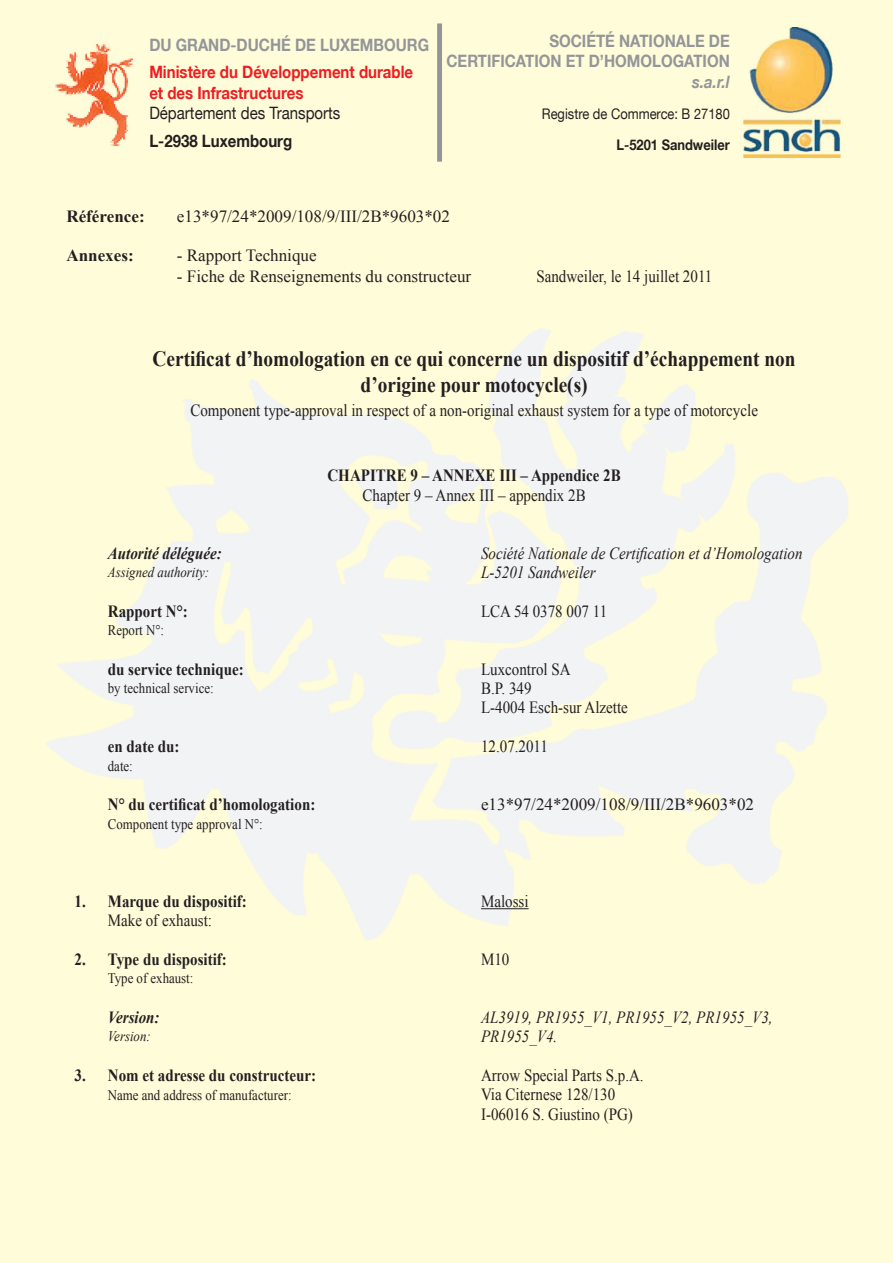
<style>
.page{position:relative;width:893px;height:1263px;background:#fff}
.page>*{position:absolute;margin:0;border:0;box-sizing:border-box;transform-origin:0 0}
.t1{font:700 21.9px/26.2px "Times New Roman";color:#231f20;text-align:center;scale:.88 1}
.t2{font:17.1px/19.4px "Times New Roman";color:#231f20;scale:.88 1}
.t3{font:700 17.1px "Times New Roman";color:#231f20;scale:.88 1}
.t4{font:17.1px "Times New Roman";color:#231f20}
.t5{font:italic 17.1px "Times New Roman";color:#231f20;scale:.88 1}
.t6{font:700 17.1px/20.5px "Helvetica Neue LT";color:#939598;text-align:right;scale:.88 1}
.t7{font:700 17.1px/20.5px "Helvetica Neue LT";color:#ee1d23;scale:.88 1}
.t8{font:italic 700 17.1px "Times New Roman";color:#231f20;scale:.88 1}
.t9{font:17.1px "Helvetica Neue LT";color:#231f20;scale:.88 1}
.t10{font:700 17.1px "Times New Roman";color:#231f20}
.t11{font:700 17.1px "Helvetica Neue LT";color:#231f20;scale:.88 1}
.t12{font:italic 700 17.1px "Helvetica Neue LT";color:#939598;scale:.88 1}
.t13{font:14.7px "Times New Roman";color:#231f20;scale:.88 1}
.t14{font:italic 14.7px "Times New Roman";color:#231f20;scale:.88 1}
.t15{font:14.7px "Helvetica Neue LT";color:#231f20;scale:.88 1}
.t16{font:700 14.7px "Helvetica Neue LT";color:#231f20;scale:.88 1}
</style>
<div class="page">
<img style="left:0;top:0;width:893px;height:1263px">
<div style="left:437px;top:23px;width:5px;height:139px;background:#939598"></div>
<img style="left:53px;top:39px;width:82px;height:107px">
<img style="left:744px;top:27px;width:96px;height:131px">
<hr style="left:481px;top:908px;width:48px;height:1px;background:#231f20">
<p class="t6" style="left:149px;top:36px;width:319px">DU GRAND-DUCHÉ DE LUXEMBOURG</p>
<p class="t7" style="left:149px;top:63px;width:301px">Ministère du Développement durable et des Infrastructures</p>
<p class="t9" style="left:149px;top:106px;width:219px">Département des Transports</p>
<p class="t11" style="left:149px;top:134px;width:164px">L-2938 Luxembourg</p>
<p class="t6" style="left:446px;top:32px;width:323px">SOCIÉTÉ NATIONALE DE<br>CERTIFICATION ET D’HOMOLOGATION</p>
<p class="t12" style="left:692px;top:71px;width:44px">s.a.r.l</p>
<p class="t15" style="left:542px;top:108px;width:215px">Registre de Commerce: B 27180</p>
<p class="t16" style="left:616px;top:140px;width:130px">L-5201 Sandweiler</p>
<p class="t10" style="left:66px;top:206px;width:80px">Référence:</p>
<p class="t4" style="left:177px;top:207px;width:274px">e13*97/24*2009/108/9/III/2B*9603*02</p>
<p class="t10" style="left:66px;top:246px;width:69px">Annexes:</p>
<p class="t4" style="left:177px;top:246px;width:141px">- Rapport Technique</p>
<p class="t4" style="left:177px;top:267px;width:296px">- Fiche de Renseignements du constructeur</p>
<p class="t2" style="left:536px;top:266px;width:202px">Sandweiler, le 14 juillet 2011</p>
<p class="t1" style="left:153px;top:345px;width:732px">Certificat d’homologation en ce qui concerne un dispositif d’échappement non d’origine pour motocycle(s)</p>
<p class="t2" style="left:190px;top:400px;width:646px">Component type-approval in respect of a non-original exhaust system for a type of motorcycle</p>
<p class="t3" style="left:327px;top:466px;width:335px">CHAPITRE 9 – ANNEXE III – Appendice 2B</p>
<p class="t2" style="left:363px;top:485px;width:255px">Chapter 9 – Annex III – appendix 2B</p>
<p class="t8" style="left:108px;top:543px;width:131px">Autorité déléguée:</p>
<p class="t5" style="left:481px;top:543px;width:367px">Société Nationale de Certification et d’Homologation</p>
<p class="t14" style="left:108px;top:564px;width:116px">Assigned authority:</p>
<p class="t5" style="left:481px;top:563px;width:132px">L-5201 Sandweiler</p>
<p class="t3" style="left:108px;top:601px;width:92px">Rapport N°:</p>
<p class="t2" style="left:481px;top:601px;width:145px">LCA 54 0378 007 11</p>
<p class="t13" style="left:108px;top:622px;width:65px">Report N°:</p>
<p class="t3" style="left:108px;top:659px;width:156px">du service technique:</p>
<p class="t2" style="left:481px;top:659px;width:103px">Luxcontrol SA</p>
<p class="t13" style="left:108px;top:680px;width:122px">by technical service:</p>
<p class="t2" style="left:481px;top:679px;width:168px">B.P. 349<br>L-4004 Esch-sur Alzette</p>
<p class="t3" style="left:108px;top:737px;width:83px">en date du:</p>
<p class="t2" style="left:481px;top:737px;width:78px">12.07.2011</p>
<p class="t13" style="left:108px;top:758px;width:30px">date:</p>
<p class="t3" style="left:108px;top:795px;width:237px">N° du certificat d’homologation:</p>
<p class="t4" style="left:481px;top:795px;width:274px">e13*97/24*2009/108/9/III/2B*9603*02</p>
<p class="t13" style="left:108px;top:816px;width:178px">Component type approval N°:</p>
<p class="t3" style="left:75px;top:892px;width:197px">1. Marque du dispositif:</p>
<p class="t2" style="left:481px;top:891px;width:56px">Malossi</p>
<p class="t2" style="left:108px;top:911px;width:120px">Make of exhaust:</p>
<p class="t3" style="left:75px;top:950px;width:175px">2. Type du dispositif:</p>
<p class="t2" style="left:481px;top:949px;width:34px">M10</p>
<p class="t13" style="left:108px;top:970px;width:99px">Type of exhaust:</p>
<p class="t8" style="left:108px;top:1008px;width:60px">Version:</p>
<p class="t5" style="left:481px;top:1008px;width:333px">AL3919, PR1955_V1, PR1955_V2, PR1955_V3,</p>
<p class="t14" style="left:108px;top:1028px;width:50px">Version:</p>
<p class="t5" style="left:481px;top:1027px;width:88px">PR1955_V4.</p>
<p class="t3" style="left:75px;top:1066px;width:276px">3. Nom et adresse du constructeur:</p>
<p class="t2" style="left:481px;top:1066px;width:186px">Arrow Special Parts S.p.A.</p>
<p class="t13" style="left:108px;top:1086px;width:210px">Name and address of manufacturer:</p>
<p class="t2" style="left:481px;top:1085px;width:174px">Via Citernese 128/130<br>I-06016 S. Giustino (PG)</p>
</div>
